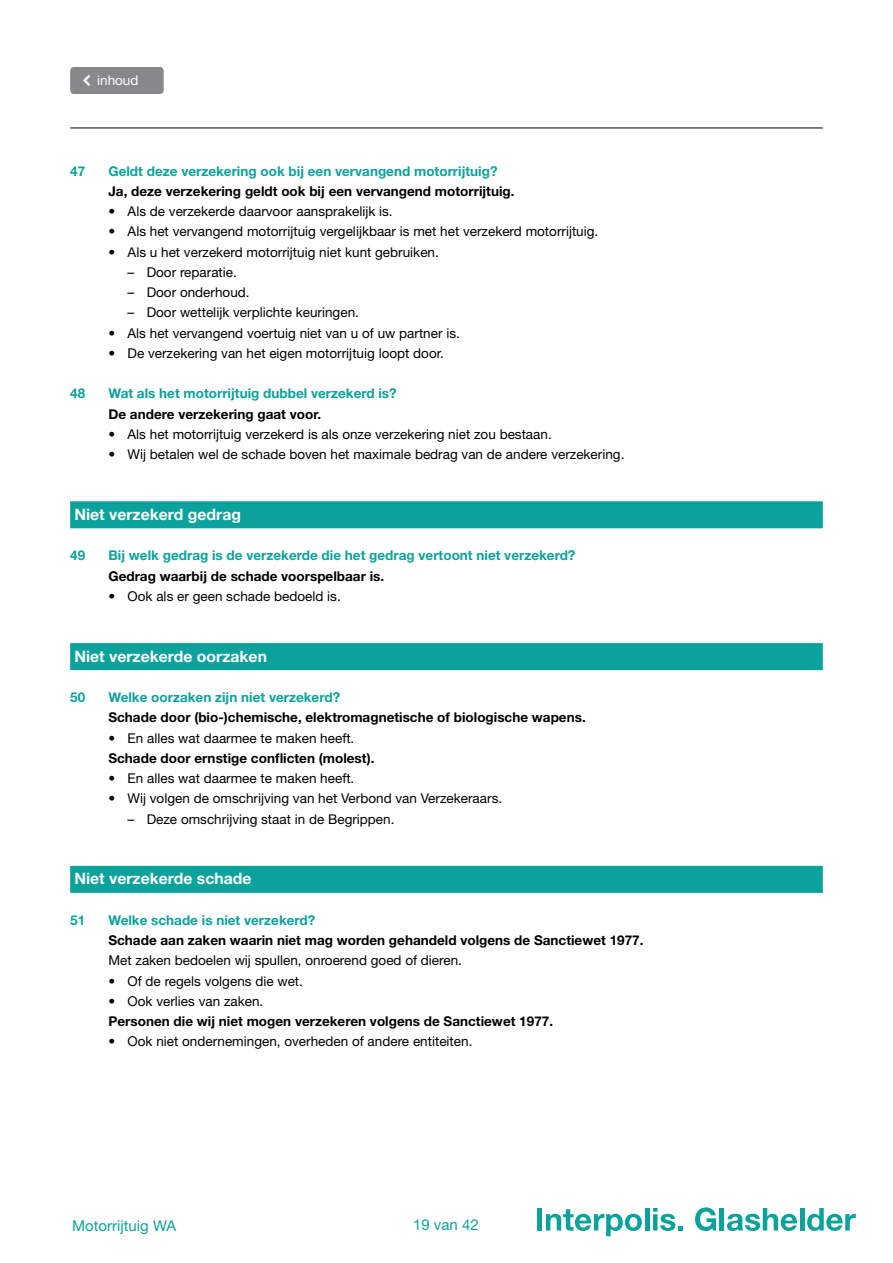
<style>
.page{position:relative;width:893px;height:1263px;background:#fff}
.page>*{position:absolute;margin:0;border:0;box-sizing:border-box;transform-origin:0 0}
.t1{font:700 15.75px "Helvetica Neue LT Std";color:#fff}
.t2{font:15px "Helvetica Neue LT Std";color:#0ba29c}
.t3{font:13.5px "Helvetica Neue LT Std";color:#000}
.t4{font:700 13.5px "Helvetica Neue LT Std";color:#000}
.t5{font:700 13.5px "Helvetica Neue LT Std";color:#0ba29c}
.t6{font:13.5px "Helvetica Neue LT Std";color:#fff}
</style>
<div class="page">
<hr style="left:70px;top:128px;width:753px;height:1px;background:#000">
<div style="left:537px;top:1208px;width:5px;height:22px;background:#0ba29c"></div>
<svg style="left:546px;top:1209px;width:96px;height:27px"></svg>
<hr style="left:645px;top:1208px;width:4px;height:22px;background:#0ba29c">
<svg style="left:653px;top:1208px;width:30px;height:23px"></svg>
<svg style="left:695px;top:1207px;width:21px;height:24px"></svg>
<hr style="left:720px;top:1208px;width:4px;height:22px;background:#0ba29c">
<svg style="left:727px;top:1208px;width:70px;height:23px"></svg>
<hr style="left:800px;top:1208px;width:4px;height:22px;background:#0ba29c">
<svg style="left:807px;top:1208px;width:49px;height:23px"></svg>
<div style="left:70px;top:67px;width:94px;height:27px;background:#87888a"></div>
<div style="left:70px;top:501px;width:753px;height:27px;background:#0ba29c"></div>
<div style="left:70px;top:643px;width:753px;height:27px;background:#0ba29c"></div>
<div style="left:70px;top:866px;width:753px;height:27px;background:#0ba29c"></div>
<p class="t6" style="left:97px;top:72px;width:43px">inhoud</p>
<p class="t5" style="left:70px;top:162px;width:17px">47</p>
<p class="t5" style="left:108px;top:162px;width:391px">Geldt deze verzekering ook bij een vervangend motorrijtuig?</p>
<p class="t4" style="left:108px;top:183px;width:408px">Ja, deze verzekering geldt ook bij een vervangend motorrijtuig.</p>
<p class="t3" style="left:108px;top:203px;width:286px">• Als de verzekerde daarvoor aansprakelijk is.</p>
<p class="t3" style="left:108px;top:223px;width:491px">• Als het vervangend motorrijtuig vergelijkbaar is met het verzekerd motorrijtuig.</p>
<p class="t3" style="left:108px;top:244px;width:332px">• Als u het verzekerd motorrijtuig niet kunt gebruiken.</p>
<p class="t3" style="left:128px;top:264px;width:111px">– Door reparatie.</p>
<p class="t3" style="left:128px;top:284px;width:124px">– Door onderhoud.</p>
<p class="t3" style="left:128px;top:304px;width:233px">– Door wettelijk verplichte keuringen.</p>
<p class="t3" style="left:108px;top:325px;width:353px">• Als het vervangend voertuig niet van u of uw partner is.</p>
<p class="t3" style="left:108px;top:345px;width:337px">• De verzekering van het eigen motorrijtuig loopt door.</p>
<p class="t5" style="left:70px;top:385px;width:17px">48</p>
<p class="t5" style="left:108px;top:385px;width:290px">Wat als het motorrijtuig dubbel verzekerd is?</p>
<p class="t4" style="left:108px;top:405px;width:214px">De andere verzekering gaat voor.</p>
<p class="t3" style="left:108px;top:426px;width:445px">• Als het motorrijtuig verzekerd is als onze verzekering niet zou bestaan.</p>
<p class="t3" style="left:108px;top:446px;width:517px">• Wij betalen wel de schade boven het maximale bedrag van de andere verzekering.</p>
<p class="t1" style="left:74px;top:504px;width:168px">Niet verzekerd gedrag</p>
<p class="t5" style="left:70px;top:547px;width:17px">49</p>
<p class="t5" style="left:108px;top:547px;width:468px">Bij welk gedrag is de verzekerde die het gedrag vertoont niet verzekerd?</p>
<p class="t4" style="left:108px;top:567px;width:277px">Gedrag waarbij de schade voorspelbaar is.</p>
<p class="t3" style="left:108px;top:588px;width:234px">• Ook als er geen schade bedoeld is.</p>
<p class="t1" style="left:74px;top:646px;width:194px">Niet verzekerde oorzaken</p>
<p class="t5" style="left:70px;top:689px;width:17px">50</p>
<p class="t5" style="left:108px;top:689px;width:233px">Welke oorzaken zijn niet verzekerd?</p>
<p class="t4" style="left:108px;top:709px;width:479px">Schade door (bio-)chemische, elektromagnetische of biologische wapens.</p>
<p class="t3" style="left:108px;top:730px;width:247px">• En alles wat daarmee te maken heeft.</p>
<p class="t4" style="left:108px;top:750px;width:267px">Schade door ernstige conflicten (molest).</p>
<p class="t3" style="left:108px;top:770px;width:247px">• En alles wat daarmee te maken heeft.</p>
<p class="t3" style="left:108px;top:790px;width:395px">• Wij volgen de omschrijving van het Verbond van Verzekeraars.</p>
<p class="t3" style="left:128px;top:811px;width:268px">– Deze omschrijving staat in de Begrippen.</p>
<p class="t1" style="left:74px;top:869px;width:179px">Niet verzekerde schade</p>
<p class="t5" style="left:70px;top:912px;width:17px">51</p>
<p class="t5" style="left:108px;top:912px;width:208px">Welke schade is niet verzekerd?</p>
<p class="t4" style="left:108px;top:932px;width:537px">Schade aan zaken waarin niet mag worden gehandeld volgens de Sanctiewet 1977.</p>
<p class="t3" style="left:108px;top:952px;width:355px">Met zaken bedoelen wij spullen, onroerend goed of dieren.</p>
<p class="t3" style="left:108px;top:973px;width:196px">• Of de regels volgens die wet.</p>
<p class="t3" style="left:108px;top:993px;width:156px">• Ook verlies van zaken.</p>
<p class="t4" style="left:108px;top:1013px;width:446px">Personen die wij niet mogen verzekeren volgens de Sanctiewet 1977.</p>
<p class="t3" style="left:108px;top:1033px;width:365px">• Ook niet ondernemingen, overheden of andere entiteiten.</p>
<p class="t2" style="left:72px;top:1216px;width:106px">Motorrijtuig WA</p>
<p class="t2" style="left:413px;top:1216px;width:67px">19 van 42</p>
</div>
